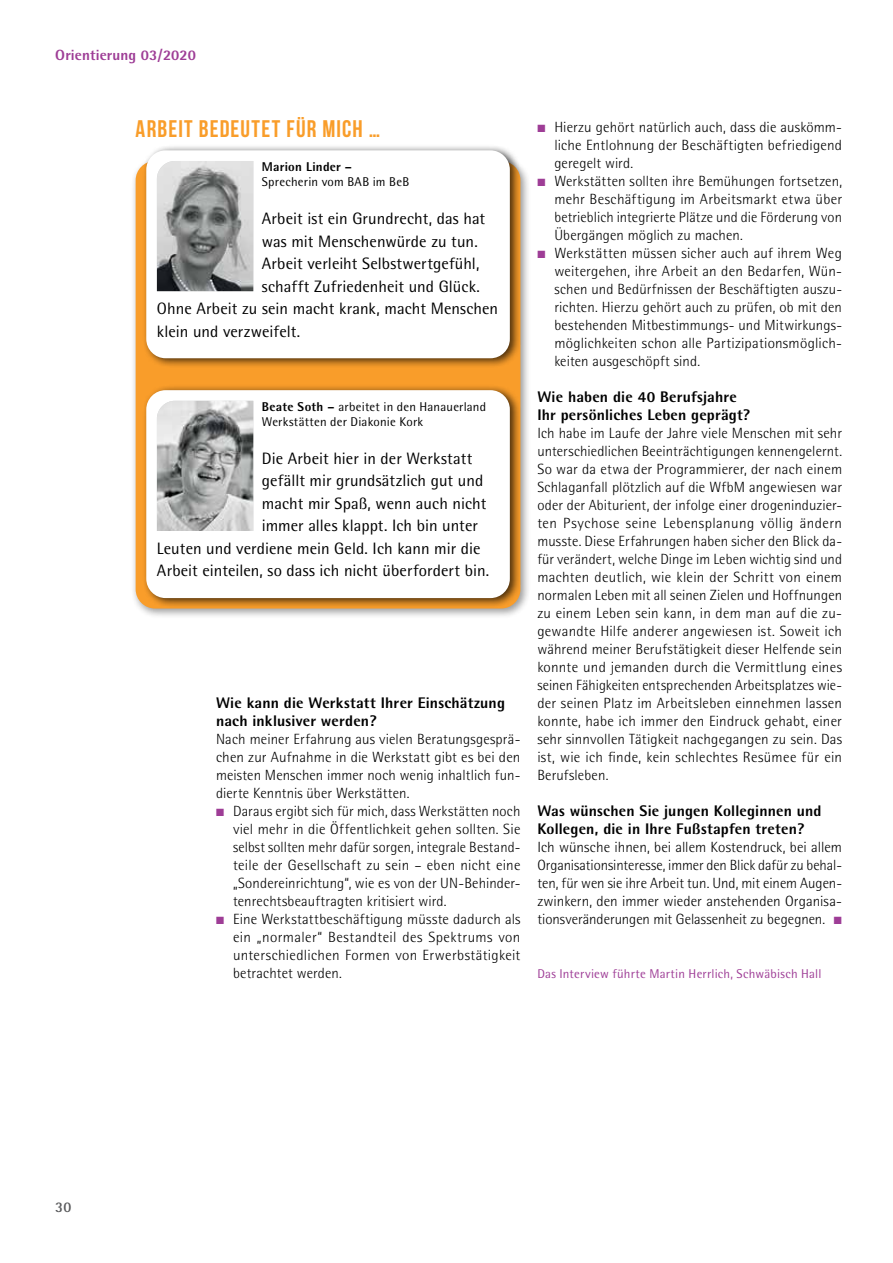
<style>
.page{position:relative;width:893px;height:1263px;background:#fff}
.page>*{position:absolute;margin:0;border:0;box-sizing:border-box;transform-origin:0 0}
.t1{font:700 24px "Bebas Neue";letter-spacing:.045em;color:#f99d2a}
.t2{font:16.5px "Rotis Semi Sans";letter-spacing:.005em;color:#000}
.t3{font:800 15.3px/18px "Rotis Semi Sans";letter-spacing:.01em;color:#000}
.t4{font:300 14.85px/18px "Rotis Semi Sans";letter-spacing:.01em;color:#000;text-align:justify}
.t5{font:800 14.85px "Rotis Semi Sans";letter-spacing:.01em;color:#9e3d96}
.t6{font:700 14.85px "Rotis Semi Sans";color:#58595b}
.t7{font:12.75px/15.3px "Rotis Semi Sans";letter-spacing:.015em;color:#000}
.t8{font:12.75px "Rotis Semi Sans";letter-spacing:.015em;color:#9e3d96}
.t9{font:800 12.75px "Rotis Semi Sans";letter-spacing:.02em;color:#000}
.s1{font-weight:800}
.s2{color:#9e3d96}
</style>
<div class="page">
<div style="left:130px;top:156px;width:401px;height:464px;background:#000;opacity:.4"></div>
<div style="left:136px;top:161px;width:384px;height:447px;background:#f99d2a;border-radius:19px"></div>
<div style="left:143px;top:145px;width:379px;height:223px;background:#000;opacity:.7"></div>
<div style="left:146px;top:150px;width:364px;height:208px;background:#fff;border-radius:19px"></div>
<img style="left:157px;top:161px;width:96px;height:130px">
<div style="left:143px;top:384px;width:379px;height:224px;background:#000;opacity:.7"></div>
<div style="left:146px;top:390px;width:364px;height:208px;background:#fff;border-radius:19px"></div>
<img style="left:157px;top:401px;width:96px;height:130px">
<p class="t5" style="left:55px;top:45px;width:142px">Orientierung 03/2020</p>
<h1 class="t1" style="left:136px;top:116px;width:246px">ARBEIT BEDEUTET FÜR MICH …</h1>
<p class="t9" style="left:262px;top:159px;width:92px">Marion Linder –</p>
<p class="t7" style="left:262px;top:174px;width:149px">Sprecherin vom BAB im BeB</p>
<p class="t2" style="left:262px;top:209px;width:225px">Arbeit ist ein Grundrecht, das hat</p>
<p class="t2" style="left:262px;top:231px;width:217px">was mit Menschenwürde zu tun.</p>
<p class="t2" style="left:262px;top:254px;width:219px">Arbeit verleiht Selbstwertgefühl,</p>
<p class="t2" style="left:262px;top:276px;width:220px">schafft Zufriedenheit und Glück.</p>
<p class="t2" style="left:157px;top:299px;width:343px">Ohne Arbeit zu sein macht krank, macht Menschen</p>
<p class="t2" style="left:157px;top:321px;width:145px">klein und verzweifelt.</p>
<p class="t7" style="left:262px;top:399px;width:226px"><span class="s1">Beate Soth –</span> arbeitet in den Hanauerland<br>Werkstätten der Diakonie Kork</p>
<p class="t2" style="left:262px;top:449px;width:212px">Die Arbeit hier in der Werkstatt</p>
<p class="t2" style="left:262px;top:471px;width:223px">gefällt mir grundsätzlich gut und</p>
<p class="t2" style="left:262px;top:494px;width:226px">macht mir Spaß, wenn auch nicht</p>
<p class="t2" style="left:262px;top:516px;width:218px">immer alles klappt. Ich bin unter</p>
<p class="t2" style="left:157px;top:539px;width:325px">Leuten und verdiene mein Geld. Ich kann mir die</p>
<p class="t2" style="left:157px;top:561px;width:334px">Arbeit einteilen, so dass ich nicht überfordert bin.</p>
<p class="t3" style="left:216px;top:693px;width:290px">Wie kann die Werkstatt Ihrer Einschätzung nach inklusiver werden?</p>
<p class="t4" style="left:216px;top:730px;width:306px">Nach meiner Erfahrung aus vielen Beratungsgesprä&shy;chen zur Aufnahme in die Werkstatt gibt es bei den meisten Menschen immer noch wenig inhaltlich fun&shy;dierte Kenntnis über Werkstätten.</p>
<p class="t4" style="left:233px;top:802px;width:289px;text-indent:-17px"><span class="s2">■</span> Daraus ergibt sich für mich, dass Werkstätten noch viel mehr in die Öffentlichkeit gehen sollten. Sie selbst sollten mehr dafür sorgen, integrale Bestand&shy;teile der Gesellschaft zu sein – eben nicht eine „Sondereinrichtung“, wie es von der UN-Behinder&shy;tenrechtsbeauftragten kritisiert wird.</p>
<p class="t4" style="left:233px;top:910px;width:289px;text-indent:-17px"><span class="s2">■</span> Eine Werkstattbeschäftigung müsste dadurch als ein „normaler“ Bestandteil des Spektrums von unterschiedlichen Formen von Erwerbstätigkeit betrachtet werden.</p>
<p class="t4" style="left:554px;top:118px;width:289px;text-indent:-17px"><span class="s2">■</span> Hierzu gehört natürlich auch, dass die auskömm&shy;liche Entlohnung der Beschäftigten befriedigend geregelt wird.</p>
<p class="t4" style="left:554px;top:172px;width:289px;text-indent:-17px"><span class="s2">■</span> Werkstätten sollten ihre Bemühungen fortsetzen, mehr Beschäftigung im Arbeitsmarkt etwa über betrieblich integrierte Plätze und die Förderung von Übergängen möglich zu machen.</p>
<p class="t4" style="left:554px;top:244px;width:289px;text-indent:-17px"><span class="s2">■</span> Werkstätten müssen sicher auch auf ihrem Weg weitergehen, ihre Arbeit an den Bedarfen, Wün&shy;schen und Bedürfnissen der Beschäftigten auszu&shy;richten. Hierzu gehört auch zu prüfen, ob mit den bestehenden Mitbestimmungs- und Mitwirkungs&shy;möglichkeiten schon alle Partizipationsmöglich&shy;keiten ausgeschöpft sind.</p>
<p class="t3" style="left:537px;top:387px;width:214px">Wie haben die 40 Berufsjahre<br>Ihr persönliches Leben geprägt?</p>
<p class="t4" style="left:537px;top:424px;width:306px;text-align:left">Ich habe im Laufe der Jahre viele Menschen mit sehr unterschiedlichen Beeinträchtigungen kennengelernt.<br>So war da etwa der Programmierer, der nach einem Schlaganfall plötzlich auf die WfbM angewiesen war oder der Abiturient, der infolge einer drogeninduzier&shy;ten Psychose seine Lebensplanung völlig ändern musste. Diese Erfahrungen haben sicher den Blick da&shy;für verändert, welche Dinge im Leben wichtig sind und machten deutlich, wie klein der Schritt von einem normalen Leben mit all seinen Zielen und Hoffnungen zu einem Leben sein kann, in dem man auf die zu&shy;gewandte Hilfe anderer angewiesen ist. Soweit ich während meiner Berufstätigkeit dieser Helfende sein konnte und jemanden durch die Vermittlung eines seinen Fähigkeiten entsprechenden Arbeitsplatzes wie&shy;der seinen Platz im Arbeitsleben einnehmen lassen konnte, habe ich immer den Eindruck gehabt, einer sehr sinnvollen Tätigkeit nachgegangen zu sein. Das ist, wie ich finde, kein schlechtes Resümee für ein Berufsleben.</p>
<p class="t3" style="left:537px;top:801px;width:286px">Was wünschen Sie jungen Kolleginnen und<br>Kollegen, die in Ihre Fußstapfen treten?</p>
<p class="t4" style="left:537px;top:838px;width:306px">Ich wünsche ihnen, bei allem Kostendruck, bei allem Organisationsinteresse, immer den Blick dafür zu behal&shy;ten, für wen sie ihre Arbeit tun. Und, mit einem Augen&shy;zwinkern, den immer wieder anstehenden Organisa&shy;tionsveränderungen mit Gelassenheit zu begegnen. <span class="s2">■</span></p>
<p class="t8" style="left:537px;top:966px;width:286px">Das Interview führte Martin Herrlich, Schwäbisch Hall</p>
<p class="t6" style="left:55px;top:1197px;width:17px">30</p>
</div>
